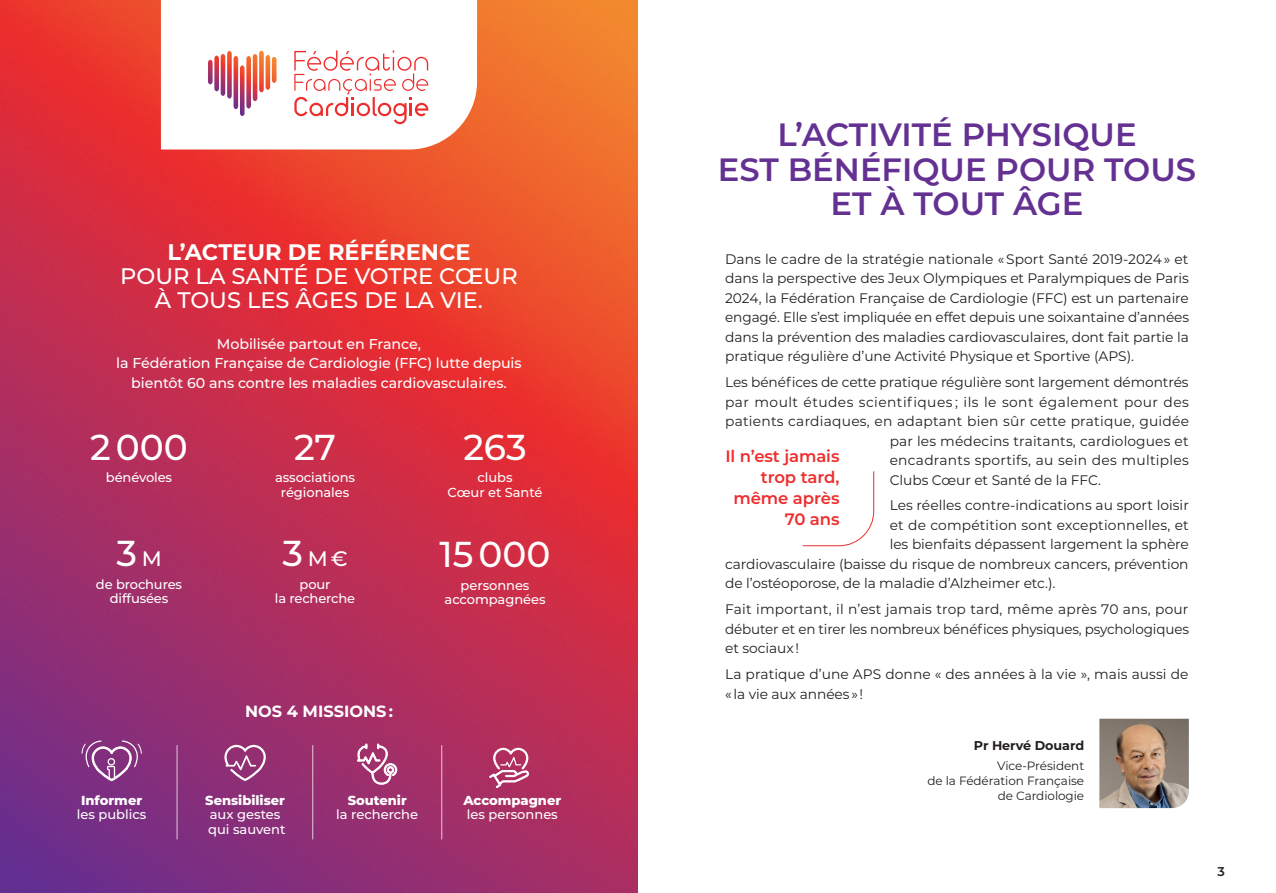
<style>
.page{position:relative;width:1276px;height:893px;background:#fff}
.page>*{position:absolute;margin:0;border:0;box-sizing:border-box;transform-origin:0 0}
.t1{font:500 36px "Montserrat";color:#fff}
.t2{font:600 32.25px/34.5px "Montserrat";color:#643192;text-align:center}
.t3{font:500 22.5px/24px "Montserrat";color:#fff;text-align:center}
.t4{font:700 22.5px "Montserrat";color:#fff}
.t5{font:500 21px "Montserrat";color:#fff}
.t6{font:600 16.5px/21px "Montserrat";letter-spacing:-.005em;color:#ee2d2d;text-align:right}
.t7{font:700 16.2px "Montserrat";color:#fff}
.t8{font:500 14.25px/19.5px "Montserrat";letter-spacing:-.005em;color:#fff;text-align:center}
.t9{font:13.8px/19.5px "Montserrat";letter-spacing:-.005em;color:#231f20;text-align:justify}
.t10{font:13.8px "Montserrat";letter-spacing:.015em;color:#231f20}
.t11{font:13.8px "Montserrat";letter-spacing:.03em;color:#231f20}
.t12{font:13.8px "Montserrat";letter-spacing:.02em;color:#231f20}
.t13{font:500 13.05px/14.7px "Montserrat";letter-spacing:-.005em;color:#fff;text-align:center}
.t14{font:800 13.05px "Montserrat";color:#fff}
.t15{font:700 12.75px "Montserrat";letter-spacing:-.005em;color:#231f20}
.t16{font:600 12.75px "Montserrat";color:#231f20}
.t17{font:12px/15px "Montserrat";letter-spacing:-.005em;color:#231f20;text-align:right}
.s1{font-size:21px}
.s2{font-size:36px}
</style>
<div class="page">
<img style="left:0;top:0;width:638px;height:893px">
<svg style="left:161px;top:0;width:316px;height:149px"></svg>
<hr style="left:177px;top:745px;width:1px;height:94px;background:#fff">
<hr style="left:312px;top:745px;width:1px;height:94px;background:#fff">
<hr style="left:441px;top:745px;width:1px;height:94px;background:#fff">
<svg style="left:223px;top:744px;width:44px;height:39px"></svg>
<svg style="left:489px;top:747px;width:40px;height:41px"></svg>
<svg style="left:356px;top:744px;width:41px;height:41px"></svg>
<svg style="left:294px;top:50px;width:134px;height:74px"></svg>
<svg style="left:208px;top:51px;width:68px;height:65px"></svg>
<svg style="left:81px;top:740px;width:61px;height:41px"></svg>
<svg style="left:802px;top:471px;width:72px;height:76px"></svg>
<img style="left:1099px;top:719px;width:89px;height:89px">
<h3 class="t4" style="left:167px;top:236px;width:305px">L’ACTEUR DE RÉFÉRENCE</h3>
<h3 class="t3" style="left:120px;top:263px;width:399px">POUR LA SANTÉ DE VOTRE COEUR<br>À TOUS LES ÂGES DE LA VIE.</h3>
<p class="t8" style="left:116px;top:333px;width:407px">Mobilisée partout en France,<br>la Fédération Française de Cardiologie (FFC) lutte depuis bientôt 60 ans contre les maladies cardiovasculaires.</p>
<h1 class="t1" style="left:90px;top:422px;width:99px">2 000</h1>
<p class="t13" style="left:106px;top:470px;width:68px">bénévoles</p>
<h1 class="t1" style="left:116px;top:528px;width:47px">3 <span class="s1">M</span></h1>
<p class="t13" style="left:96px;top:576px;width:88px">de brochures diffusées</p>
<h1 class="t1" style="left:294px;top:422px;width:43px">27</h1>
<p class="t13" style="left:275px;top:470px;width:82px">associations régionales</p>
<h3 class="t5" style="left:282px;top:544px;width:67px"><span class="s2">3</span> M €</h3>
<p class="t13" style="left:275px;top:576px;width:82px">pour<br>la recherche</p>
<h1 class="t1" style="left:463px;top:422px;width:64px">263</h1>
<p class="t13" style="left:448px;top:470px;width:96px">clubs<br>Cœur et Santé</p>
<h1 class="t1" style="left:440px;top:529px;width:112px">15 000</h1>
<p class="t13" style="left:444px;top:577px;width:103px">personnes accompagnées</p>
<p class="t14" style="left:81px;top:791px;width:63px">Informer</p>
<p class="t13" style="left:77px;top:807px;width:71px">les publics</p>
<p class="t7" style="left:245px;top:700px;width:149px">NOS 4 MISSIONS :</p>
<p class="t14" style="left:205px;top:791px;width:81px">Sensibiliser</p>
<p class="t13" style="left:208px;top:807px;width:79px;text-align:left">aux gestes qui sauvent</p>
<p class="t14" style="left:348px;top:791px;width:61px">Soutenir</p>
<p class="t13" style="left:336px;top:807px;width:83px">la recherche</p>
<p class="t14" style="left:463px;top:791px;width:99px">Accompagner</p>
<p class="t13" style="left:467px;top:807px;width:93px">les personnes</p>
<h2 class="t2" style="left:718px;top:116px;width:480px">L’ACTIVITÉ PHYSIQUE<br>EST BÉNÉFIQUE POUR TOUS<br>ET À TOUT ÂGE</h2>
<p class="t9" style="left:725px;top:249px;width:465px">Dans le cadre de la stratégie nationale « Sport Santé 2019-2024 » et dans la perspective des Jeux Olympiques et Paralympiques de Paris 2024, la Fédération Française de Cardiologie (FFC) est un partenaire engagé. Elle s’est impliquée en effet depuis une soixantaine d’années dans la prévention des maladies cardiovasculaires, dont fait partie la pratique régulière d’une Activité Physique et Sportive (APS).</p>
<p class="t9" style="left:725px;top:372px;width:465px">Les bénéfices de cette pratique régulière sont largement démontrés</p>
<p class="t11" style="left:725px;top:392px;width:465px">par moult études scientifiques ; ils le sont également pour des</p>
<p class="t10" style="left:725px;top:412px;width:465px">patients cardiaques, en adaptant bien sûr cette pratique, guidée</p>
<p class="t9" style="left:889px;top:430px;width:300px">par les médecins traitants, cardiologues et</p>
<p class="t12" style="left:889px;top:451px;width:300px">encadrants sportifs, au sein des multiples</p>
<p class="t9" style="left:889px;top:469px;width:213px">Clubs Cœur et Santé de la FFC.</p>
<p class="t9" style="left:889px;top:495px;width:301px">Les réelles contre-indications au sport loisir</p>
<p class="t9" style="left:889px;top:515px;width:300px">et de compétition sont exceptionnelles, et</p>
<p class="t9" style="left:889px;top:534px;width:301px">les bienfaits dépassent largement la sphère</p>
<p class="t9" style="left:725px;top:554px;width:465px">cardiovasculaire (baisse du risque de nombreux cancers, prévention</p>
<p class="t9" style="left:725px;top:573px;width:332px">de l’ostéoporose, de la maladie d’Alzheimer etc.).</p>
<p class="t9" style="left:725px;top:599px;width:465px">Fait important, il n’est jamais trop tard, même après 70 ans, pour débuter et en tirer les nombreux bénéfices physiques, psychologiques et sociaux !</p>
<p class="t9" style="left:725px;top:664px;width:465px">La pratique d’une APS donne « des années à la vie », mais aussi de « la vie aux années » !</p>
<p class="t6" style="left:725px;top:445px;width:116px">Il n’est jamais trop tard, même après<br>70 ans</p>
<p class="t15" style="left:974px;top:736px;width:112px">Pr Hervé Douard</p>
<p class="t17" style="left:927px;top:757px;width:158px">Vice-Président<br>de la Fédération Française de Cardiologie</p>
<p class="t16" style="left:1217px;top:862px;width:9px">3</p>
</div>
